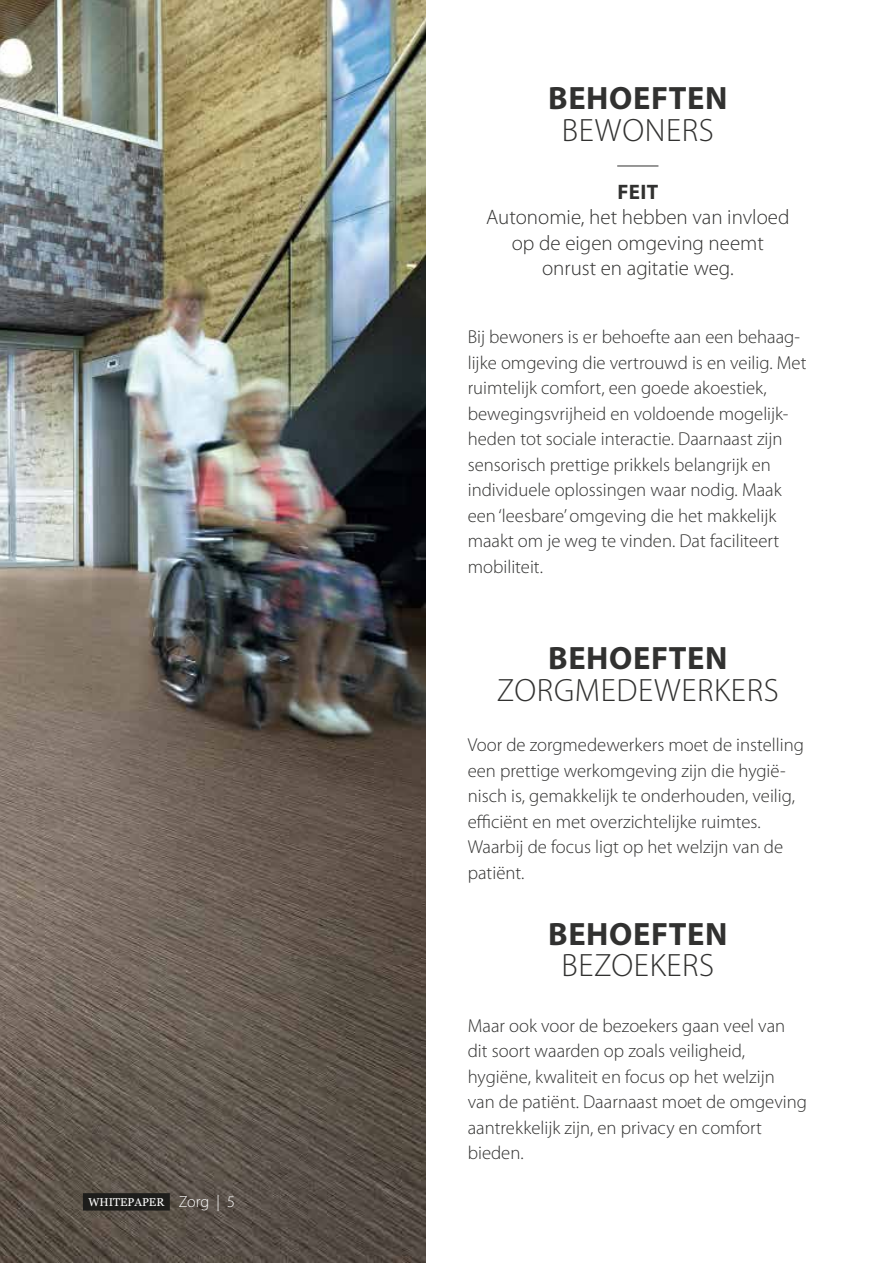
<style>
.page{position:relative;width:893px;height:1263px;background:#fff}
.page>*{position:absolute;margin:0;border:0;box-sizing:border-box;transform-origin:0 0}
.titel{font:300 32.4px "Myriad Pro";letter-spacing:.02em;color:#313130}
.titel-2{font:700 32.4px "Myriad Pro";letter-spacing:.02em;color:#313130}
.feitje{font:300 21px/25.5px "Myriad Pro";color:#313130;text-align:center}
.feitje-2{font:700 21px "Myriad Pro";color:#313130}
.brood{font:300 18.75px/25.5px "Myriad Pro";color:#313130}
.t1{font:11.4px "Georgia";color:#fff}
.s1{font-family:"Myriad Pro";font-weight:300;font-size:16.2px}
</style>
<div class="page">
<hr style="left:617px;top:166px;width:41px;height:1px;background:#313130">
<img style="left:0;top:0;width:425px;height:1263px">
<div style="left:83px;top:1193px;width:87px;height:17px;background:#1d1d1b"></div>
<p class="t1" style="left:88px;top:1193px;width:148px">WHITEPAPER <span class="s1">Zorg | 5</span></p>
<p class="titel-2" style="left:548px;top:80px;width:181px">BEHOEFTEN</p>
<p class="titel" style="left:562px;top:112px;width:153px">BEWONERS</p>
<p class="feitje-2" style="left:617px;top:180px;width:43px">FEIT</p>
<p class="feitje" style="left:486px;top:205px;width:305px">Autonomie, het hebben van invloed op de eigen omgeving neemt onrust en agitatie weg.</p>
<p class="brood" style="left:468px;top:324px;width:340px">Bij bewoners is er behoefte aan een behaag&shy;lijke omgeving die vertrouwd is en veilig. Met ruimtelijk comfort, een goede akoestiek, bewegingsvrijheid en voldoende mogelijk&shy;heden tot sociale interactie. Daarnaast zijn sensorisch prettige prikkels belangrijk en individuele oplossingen waar nodig. Maak een ‘leesbare’ omgeving die het makkelijk maakt om je weg te vinden. Dat faciliteert mobiliteit.</p>
<p class="titel-2" style="left:548px;top:640px;width:181px">BEHOEFTEN</p>
<p class="titel" style="left:497px;top:672px;width:283px">ZORGMEDEWERKERS</p>
<p class="brood" style="left:468px;top:732px;width:338px">Voor de zorgmedewerkers moet de instelling een prettige werkomgeving zijn die hygië&shy;nisch is, gemakkelijk te onderhouden, veilig, efficiënt en met overzichtelijke ruimtes.<br>Waarbij de focus ligt op het welzijn van de patiënt.</p>
<p class="titel-2" style="left:548px;top:916px;width:181px">BEHOEFTEN</p>
<p class="titel" style="left:561px;top:948px;width:154px">BEZOEKERS</p>
<p class="brood" style="left:468px;top:1013px;width:341px">Maar ook voor de bezoekers gaan veel van dit soort waarden op zoals veiligheid, hygiëne, kwaliteit en focus op het welzijn<br>van de patiënt. Daarnaast moet de omgeving aantrekkelijk zijn, en privacy en comfort bieden.</p>
</div>
